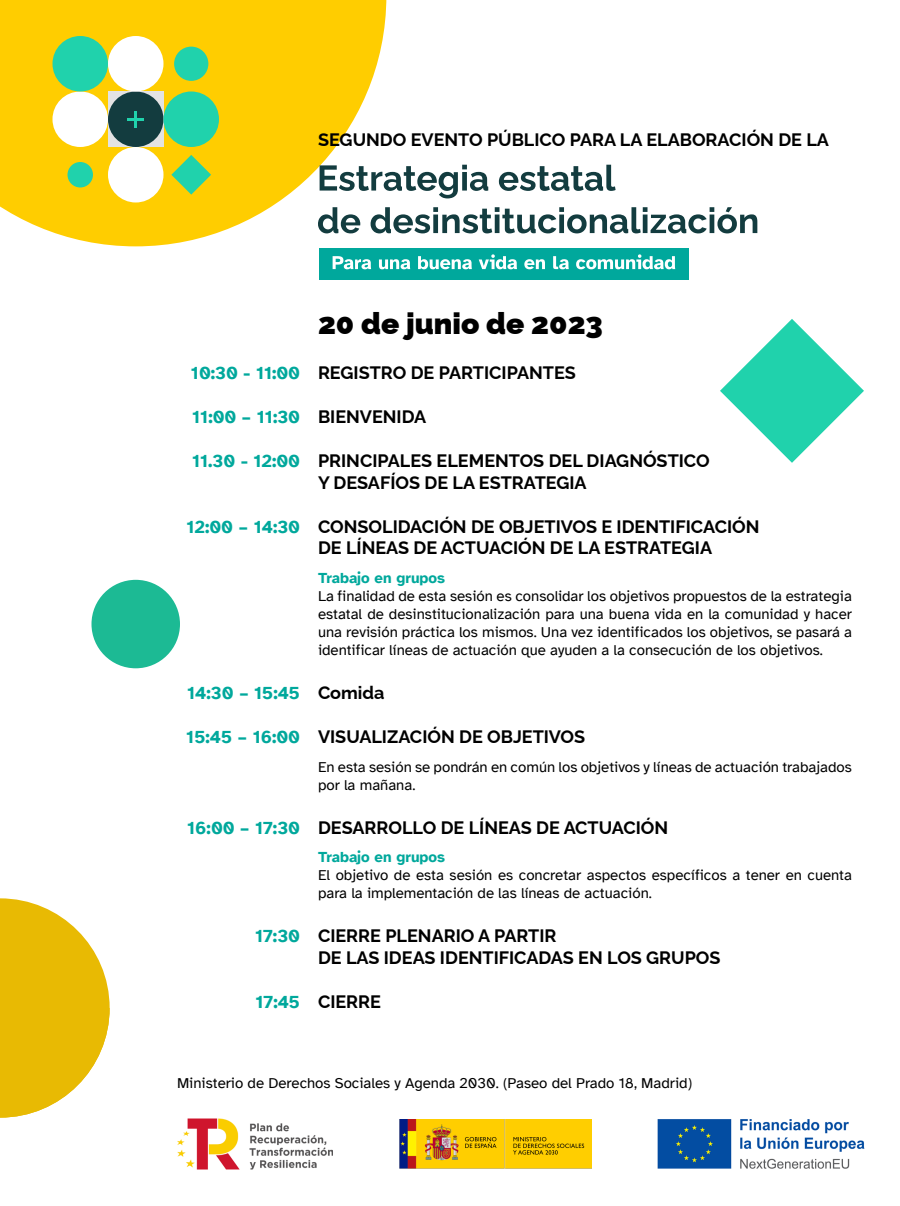
<style>
.page{position:relative;width:900px;height:1206px;background:#fff}
.page>*{position:absolute;margin:0;border:0;box-sizing:border-box;transform-origin:0 0}
.t1{font:900 30px "Raleway";color:#000}
.t2{font:700 18px/21.6px "Raleway";color:#000}
.t3{font:700 18px "Atkinson Hyperlegible";color:#00a89c}
.t4{font:15px/18px "Atkinson Hyperlegible";color:#000}
.t5{font:700 15px "Atkinson Hyperlegible";color:#00a89c}
.s1{font-family:"Atkinson Hyperlegible";color:#00a89c}
.s2{font-family:"Raleway";color:#000}
</style>
<div class="page">
<svg style="left:0;top:898px;width:110px;height:220px"></svg>
<svg style="left:0;top:0;width:386px;height:246px;fill:#ffcd00"></svg>
<svg style="left:320px;top:165px;width:168px;height:33px"></svg>
<svg style="left:499px;top:165px;width:117px;height:26px"></svg>
<svg style="left:318px;top:207px;width:42px;height:26px"></svg>
<svg style="left:371px;top:207px;width:386px;height:26px"></svg>
<div style="left:319px;top:248px;width:369px;height:31px;background:#00a89c"></div>
<svg style="left:333px;top:256px;width:38px;height:13px"></svg>
<svg style="left:379px;top:259px;width:31px;height:10px"></svg>
<svg style="left:418px;top:256px;width:54px;height:13px"></svg>
<svg style="left:479px;top:254px;width:38px;height:15px"></svg>
<svg style="left:524px;top:259px;width:21px;height:10px"></svg>
<svg style="left:553px;top:256px;width:16px;height:13px"></svg>
<svg style="left:576px;top:254px;width:99px;height:15px"></svg>
<div style="left:108px;top:92px;width:56px;height:55px;background:#e3e3e3"></div>
<div style="left:108px;top:92px;width:56px;height:55px;background:#133c3f;border-radius:50%"></div>
<div style="left:68px;top:162px;width:25px;height:25px;background:#20d2ac;border-radius:50%"></div>
<div style="left:108px;top:147px;width:56px;height:55px;background:#fff;border-radius:50%"></div>
<div style="left:164px;top:92px;width:55px;height:55px;background:#20d2ac;border-radius:50%"></div>
<div style="left:52px;top:92px;width:56px;height:55px;background:#fff;border-radius:50%"></div>
<div style="left:174px;top:47px;width:34px;height:34px;background:#20d2ac;border-radius:50%"></div>
<div style="left:52px;top:36px;width:56px;height:56px;background:#20d2ac;border-radius:50%"></div>
<div style="left:108px;top:36px;width:56px;height:56px;background:#fff;border-radius:50%"></div>
<svg style="left:128px;top:111px;width:16px;height:16px"></svg>
<svg style="left:171px;top:155px;width:40px;height:40px;background:#90cf54"></svg>
<svg style="left:720px;top:319px;width:144px;height:144px"></svg>
<div style="left:92px;top:580px;width:88px;height:88px;background:#1cba94;border-radius:50%"></div>
<img style="left:657px;top:1119px;width:208px;height:50px">
<img style="left:177px;top:1118px;width:156px;height:52px">
<img style="left:400px;top:1119px;width:192px;height:49px">
<p class="t2" style="left:318px;top:127px;width:512px">SEGUNDO EVENTO PÚBLICO PARA LA ELABORACIÓN DE LA</p>
<p class="t1" style="left:318px;top:300px;width:287px">20 de junio de 2023</p>
<p class="t2" style="left:191px;top:360px;width:386px"><span class="s1">10:30 - 11:00</span> REGISTRO DE PARTICIPANTES</p>
<p class="t3" style="left:192px;top:406px;width:236px">11:00 – 11:30 <span class="s2">BIENVENIDA</span></p>
<p class="t2" style="left:192px;top:448px;width:519px;text-align:center"><span class="s1">11.30 - 12:00</span> PRINCIPALES ELEMENTOS DEL DIAGNÓSTICO<br>Y DESAFÍOS DE LA ESTRATEGIA</p>
<p class="t2" style="left:318px;top:514px;width:443px;text-indent:-131px"><span class="s1">12:00 – 14:30</span> CONSOLIDACIÓN DE OBJETIVOS E IDENTIFICACIÓN<br>DE LÍNEAS DE ACTUACIÓN DE LA ESTRATEGIA</p>
<p class="t5" style="left:318px;top:569px;width:129px">Trabajo en grupos</p>
<p class="t4" style="left:318px;top:587px;width:536px;text-align:justify">La finalidad de esta sesión es consolidar los objetivos propuestos de la estrategia estatal de desinstitucionalización para una buena vida en la comunidad y hacer una revisión práctica los mismos. Una vez identificados los objetivos, se pasará a identificar líneas de actuación que ayuden a la consecución de los objetivos.</p>
<p class="t3" style="left:187px;top:682px;width:199px">14:30 – 15:45 <span class="s2">Comida</span></p>
<p class="t2" style="left:186px;top:724px;width:400px"><span class="s1">15:45 – 16:00</span> VISUALIZACIÓN DE OBJETIVOS</p>
<p class="t4" style="left:318px;top:758px;width:535px">En esta sesión se pondrán en común los objetivos y líneas de actuación trabajados por la mañana.</p>
<p class="t2" style="left:187px;top:815px;width:483px"><span class="s1">16:00 – 17:30</span> DESARROLLO DE LÍNEAS DE ACTUACIÓN</p>
<p class="t5" style="left:318px;top:848px;width:129px">Trabajo en grupos</p>
<p class="t4" style="left:318px;top:866px;width:535px">El objetivo de esta sesión es concretar aspectos específicos a tener en cuenta para la implementación de las líneas de actuación.</p>
<p class="t2" style="left:318px;top:923px;width:404px;text-indent:-63px"><span class="s1">17:30</span> CIERRE PLENARIO A PARTIR<br>DE LAS IDEAS IDENTIFICADAS EN LOS GRUPOS</p>
<p class="t2" style="left:255px;top:989px;width:127px"><span class="s1">17:45</span> CIERRE</p>
<p class="t4" style="left:177px;top:1074px;width:517px">Ministerio de Derechos Sociales y Agenda 2030. (Paseo del Prado 18, Madrid)</p>
</div>
